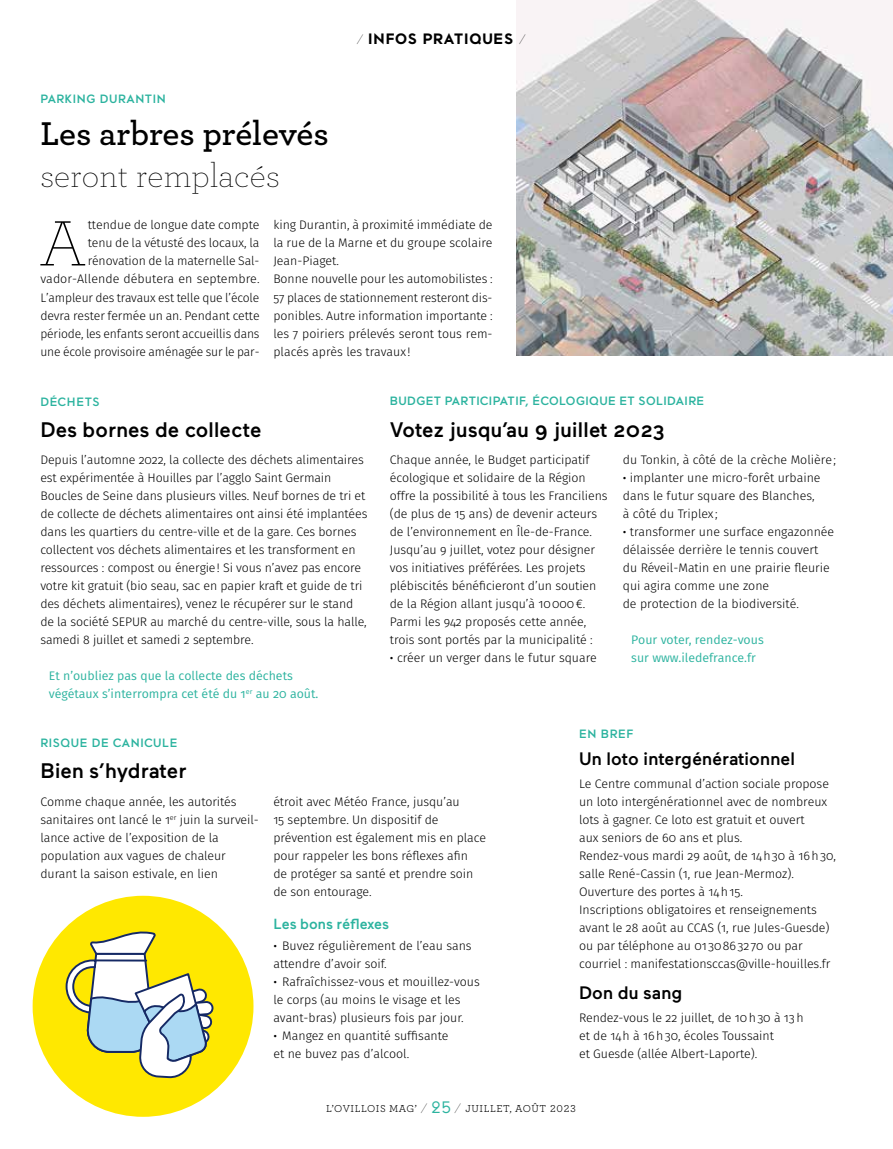
<style>
.page{position:relative;width:893px;height:1149px;background:#fff}
.page>*{position:absolute;margin:0;border:0;box-sizing:border-box;transform-origin:0 0}
.t1{font:200 67.05px "Archer";color:#000}
.t2{font:600 34.5px "Archer";color:#000}
.t3{font:200 34.5px "Archer";letter-spacing:.005em;color:#000}
.t4{font:500 21px "Maax";letter-spacing:.005em;color:#000}
.t5{font:500 18px "Maax";letter-spacing:.005em;color:#000}
.t6{font:700 15px "Maax";letter-spacing:.05em;color:#000}
.t7{font:500 14.7px "Maax";color:#2cb39f}
.t8{font:300 12.3px/18px "Fira Sans";letter-spacing:-.005em;color:#000}
.t9{font:12.3px/18px "Fira Sans";color:#2cb39f}
.t10{font:500 12px "Maax";letter-spacing:.04em;color:#2cb39f}
.t11{font:10.5px "Archer";letter-spacing:.05em;color:#000}
.s1{font-family:"Archer";font-weight:200}
.s2{font-family:"Archer";font-size:14.7px}
.s3{font-weight:200;font-size:15px}
.s4{font-family:"Maax";font-size:16.5px;color:#2cb39f}
</style>
<div class="page">
<div style="left:33px;top:895px;width:220px;height:221px;background:#ffe800;border-radius:110px"></div>
<svg style="left:65px;top:927px;width:149px;height:150px"></svg>
<img style="left:516px;top:0;width:377px;height:355px">
<p class="t6" style="left:356px;top:31px;width:171px"><span class="s1">⁄</span> INFOS PRATIQUES <span class="s1">⁄</span></p>
<p class="t10" style="left:40px;top:92px;width:127px">PARKING DURANTIN</p>
<h2 class="t2" style="left:40px;top:108px;width:290px">Les arbres prélevés</h2>
<h2 class="t3" style="left:40px;top:154px;width:241px">seront remplacés</h2>
<h1 class="t1" style="left:39px;top:201px;width:48px">A</h1>
<p class="t8" style="left:40px;top:216px;width:221px;text-align:right">ttendue de longue date compte<br>tenu de la vétusté des locaux, la rénovation de la maternelle Sal&shy;vador-Allende débutera en septembre.<br>L’ampleur des travaux est telle que l’école devra rester fermée un an. Pendant cette période, les enfants seront accueillis dans une école provisoire aménagée sur le par-</p>
<p class="t8" style="left:273px;top:216px;width:221px">king Durantin, à proximité immédiate de la rue de la Marne et du groupe scolaire Jean-Piaget.<br>Bonne nouvelle pour les automobilistes :<br>57 places de stationnement resteront dis&shy;ponibles. Autre information importante : les 7 poiriers prélevés seront tous rem&shy;placés après les travaux !</p>
<p class="t10" style="left:40px;top:395px;width:61px">DÉCHETS</p>
<h3 class="t4" style="left:40px;top:418px;width:223px">Des bornes de collecte</h3>
<p class="t8" style="left:40px;top:450px;width:328px">Depuis l’automne 2022, la collecte des déchets alimentaires est expérimentée à Houilles par l’agglo Saint Germain Boucles de Seine dans plusieurs villes. Neuf bornes de tri et de collecte de déchets alimentaires ont ainsi été implantées dans les quartiers du centre-ville et de la gare. Ces bornes collectent vos déchets alimentaires et les transforment en ressources : compost ou énergie! Si vous n’avez pas encore votre kit gratuit (bio seau, sac en papier kraft et guide de tri des déchets alimentaires), venez le récupérer sur le stand de la société SEPUR au marché du centre-ville, sous la halle, samedi 8 juillet et samedi 2 septembre.</p>
<p class="t9" style="left:49px;top:666px;width:271px">Et n’oubliez pas que la collecte des déchets végétaux s’interrompra cet été du 1<sup>er</sup> au 20 août.</p>
<p class="t10" style="left:390px;top:394px;width:316px">BUDGET PARTICIPATIF, ÉCOLOGIQUE ET SOLIDAIRE</p>
<h3 class="t4" style="left:390px;top:418px;width:277px">Votez jusqu’au 9 juillet 2023</h3>
<p class="t8" style="left:623px;top:450px;width:215px">du Tonkin, à côté de la crèche Molière;</p>
<p class="t8" style="left:623px;top:468px;width:199px"><span class="s2">•</span> implanter une micro-forêt urbaine dans le futur square des Blanches, à côté du Triplex ;</p>
<p class="t8" style="left:623px;top:522px;width:213px"><span class="s2">•</span> transformer une surface engazonnée délaissée derrière le tennis couvert du Réveil-Matin en une prairie fleurie qui agira comme une zone<br>de protection de la biodiversité.</p>
<p class="t9" style="left:631px;top:630px;width:134px">Pour voter, rendez-vous sur www.iledefrance.fr</p>
<p class="t8" style="left:390px;top:450px;width:219px">Chaque année, le Budget participatif écologique et solidaire de la Région offre la possibilité à tous les Franciliens (de plus de 15 ans) de devenir acteurs de l’environnement en Île-de-France.<br>Jusqu’au 9 juillet, votez pour désigner vos initiatives préférées. Les projets plébiscités bénéficieront d’un soutien de la Région allant jusqu’à 10000€.<br>Parmi les 942 proposés cette année, trois sont portés par la municipalité :</p>
<p class="t8" style="left:390px;top:648px;width:209px"><span class="s2">•</span> créer un verger dans le futur square</p>
<p class="t10" style="left:40px;top:736px;width:139px">RISQUE DE CANICULE</p>
<h3 class="t4" style="left:40px;top:759px;width:147px">Bien s’hydrater</h3>
<p class="t8" style="left:40px;top:792px;width:220px">Comme chaque année, les autorités sanitaires ont lancé le 1<sup>er</sup> juin la surveil&shy;lance active de l’exposition de la population aux vagues de chaleur durant la saison estivale, en lien</p>
<p class="t8" style="left:273px;top:792px;width:214px">étroit avec Météo France, jusqu’au<br>15 septembre. Un dispositif de prévention est également mis en place pour rappeler les bons réflexes afin<br>de protéger sa santé et prendre soin de son entourage.</p>
<p class="t7" style="left:273px;top:915px;width:117px">Les bons réflexes</p>
<p class="t8" style="left:273px;top:936px;width:200px"><span class="s2">•</span> Buvez régulièrement de l’eau sans attendre d’avoir soif.</p>
<p class="t8" style="left:273px;top:972px;width:208px"><span class="s2">•</span> Rafraîchissez-vous et mouillez-vous le corps (au moins le visage et les avant-bras) plusieurs fois par jour.</p>
<p class="t8" style="left:273px;top:1026px;width:177px"><span class="s2">•</span> Mangez en quantité suffisante et ne buvez pas d’alcool.</p>
<p class="t10" style="left:579px;top:727px;width:56px">EN BREF</p>
<h3 class="t5" style="left:579px;top:748px;width:217px">Un loto intergénérationnel</h3>
<p class="t8" style="left:579px;top:774px;width:258px">Le Centre communal d’action sociale propose un loto intergénérationnel avec de nombreux lots à gagner. Ce loto est gratuit et ouvert<br>aux seniors de 60 ans et plus.<br>Rendez-vous mardi 29 août, de 14h30 à 16h30, salle René-Cassin (1, rue Jean-Mermoz).<br>Ouverture des portes à 14h15.<br>Inscriptions obligatoires et renseignements avant le 28 août au CCAS (1, rue Jules-Guesde) ou par téléphone au 0130863270 ou par courriel : manifestationsccas@ville-houilles.fr</p>
<h3 class="t5" style="left:579px;top:983px;width:105px">Don du sang</h3>
<p class="t8" style="left:579px;top:1008px;width:226px">Rendez-vous le 22 juillet, de 10h30 à 13h et de 14h à 16h30, écoles Toussaint<br>et Guesde (allée Albert-Laporte).</p>
<p class="t11" style="left:326px;top:1100px;width:251px">L’OVILLOIS MAG’ <span class="s3">⁄</span> <span class="s4">25</span> <span class="s3">⁄</span> JUILLET, AOÛT 2023</p>
</div>
